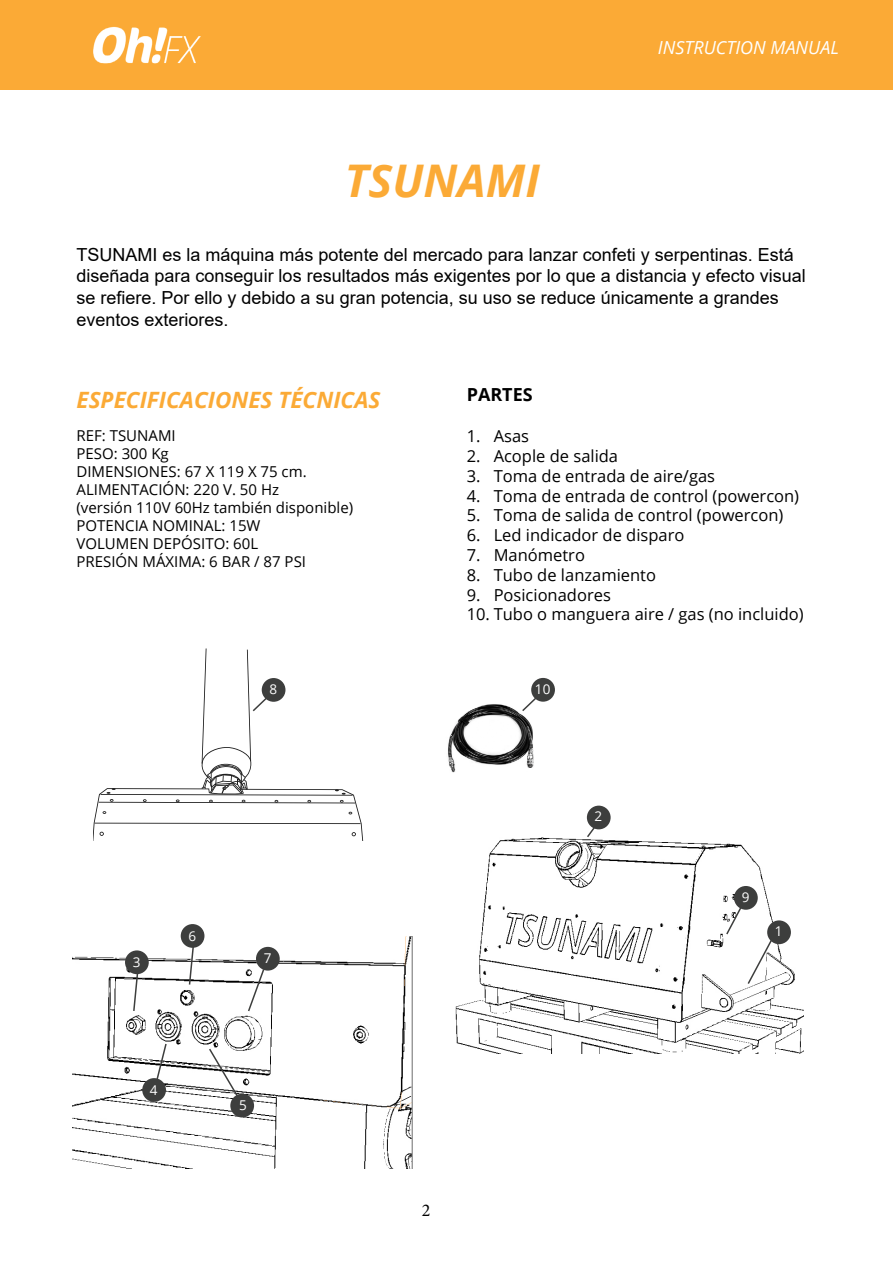
<style>
.page{position:relative;width:893px;height:1263px;background:#fff}
.page>*{position:absolute;margin:0;border:0;box-sizing:border-box;transform-origin:0 0}
.t1{font:italic 700 45px "Open Sans";color:#fbaa36}
.t2{font:italic 700 22.5px "Open Sans";color:#fbaa36}
.t3{font:18px/21.6px "Arial";color:#000}
.t4{font:italic 18px "Open Sans";color:#fff}
.t5{font:700 18px "Open Sans";color:#000}
.t6{font:18px "Minion Pro";color:#000}
.t7{font:16.5px "Open Sans";color:#000}
.t8{font:15px/18px "Open Sans";color:#000}
.t9{font:13.5px "Open Sans";color:#fff}
</style>
<div class="page">
<div style="left:0;top:0;width:893px;height:89px;background:#fbaa36"></div>
<img style="left:93px;top:26px;width:108px;height:38px">
<img style="left:455px;top:821px;width:348px;height:232px">
<img style="left:72px;top:937px;width:341px;height:231px">
<div style="left:767px;top:920px;width:24px;height:24px;background:#3d3e3d;border-radius:50%"></div>
<div style="left:587px;top:806px;width:24px;height:23px;background:#3d3e3d;border-radius:50%"></div>
<div style="left:734px;top:886px;width:24px;height:24px;background:#3d3e3d;border-radius:50%"></div>
<div style="left:142px;top:1078px;width:24px;height:24px;background:#3d3e3d;border-radius:50%"></div>
<div style="left:125px;top:950px;width:24px;height:24px;background:#3d3e3d;border-radius:50%"></div>
<div style="left:181px;top:924px;width:23px;height:24px;background:#3d3e3d;border-radius:50%"></div>
<div style="left:256px;top:947px;width:24px;height:23px;background:#3d3e3d;border-radius:50%"></div>
<div style="left:230px;top:1094px;width:24px;height:23px;background:#3d3e3d;border-radius:50%"></div>
<svg style="left:155px;top:1042px;width:13px;height:40px"></svg>
<svg style="left:132px;top:973px;width:7px;height:39px"></svg>
<svg style="left:188px;top:947px;width:7px;height:39px"></svg>
<svg style="left:247px;top:967px;width:19px;height:46px"></svg>
<svg style="left:208px;top:1047px;width:32px;height:52px"></svg>
<svg style="left:585px;top:822px;width:14px;height:17px"></svg>
<svg style="left:93px;top:648px;width:271px;height:193px"></svg>
<svg style="left:725px;top:904px;width:49px;height:81px"></svg>
<img style="left:448px;top:682px;width:86px;height:91px">
<div style="left:531px;top:678px;width:24px;height:24px;background:#3d3e3d;border-radius:50%"></div>
<svg style="left:521px;top:695px;width:18px;height:18px"></svg>
<h1 class="t1" style="left:345px;top:149px;width:197px">TSUNAMI</h1>
<p class="t4" style="left:658px;top:35px;width:183px">INSTRUCTION MANUAL</p>
<p class="t3" style="left:77px;top:244px;width:731px">TSUNAMI es la máquina más potente del mercado para lanzar confeti y serpentinas. Está diseñada para conseguir los resultados más exigentes por lo que a distancia y efecto visual se refiere. Por ello y debido a su gran potencia, su uso se reduce únicamente a grandes eventos exteriores.</p>
<p class="t2" style="left:77px;top:384px;width:305px">ESPECIFICACIONES TÉCNICAS</p>
<p class="t5" style="left:467px;top:381px;width:68px">PARTES</p>
<p class="t7" style="left:467px;top:425px;width:64px">1. Asas</p>
<p class="t7" style="left:467px;top:445px;width:153px">2. Acople de salida</p>
<p class="t7" style="left:467px;top:464px;width:250px">3. Toma de entrada de aire/gas</p>
<p class="t7" style="left:467px;top:484px;width:334px">4. Toma de entrada de control (powercon)</p>
<p class="t7" style="left:467px;top:504px;width:318px">5. Toma de salida de control (powercon)</p>
<p class="t7" style="left:467px;top:524px;width:219px">6. Led indicador de disparo</p>
<p class="t7" style="left:467px;top:544px;width:120px">7. Manómetro</p>
<p class="t7" style="left:467px;top:563px;width:191px">8. Tubo de lanzamiento</p>
<p class="t7" style="left:467px;top:583px;width:146px">9. Posicionadores</p>
<p class="t7" style="left:467px;top:603px;width:339px">10. Tubo o manguera aire / gas (no incluido)</p>
<p class="t8" style="left:77px;top:426px;width:278px">REF: TSUNAMI<br>PESO: 300 Kg<br>DIMENSIONES: 67 X 119 X 75 cm.<br>ALIMENTACIÓN: 220 V. 50 Hz<br>(versión 110V 60Hz también disponible)<br>POTENCIA NOMINAL: 15W<br>VOLUMEN DEPÓSITO: 60L<br>PRESIÓN MÁXIMA: 6 BAR / 87 PSI</p>
<p class="t9" style="left:269px;top:679px;width:9px">8</p>
<p class="t9" style="left:133px;top:953px;width:9px">3</p>
<p class="t9" style="left:188px;top:926px;width:9px">6</p>
<p class="t9" style="left:264px;top:949px;width:9px">7</p>
<p class="t9" style="left:150px;top:1080px;width:9px">4</p>
<p class="t9" style="left:239px;top:1096px;width:9px">5</p>
<p class="t9" style="left:535px;top:679px;width:17px">10</p>
<p class="t9" style="left:595px;top:807px;width:9px">2</p>
<p class="t6" style="left:422px;top:1198px;width:10px">2</p>
<p class="t9" style="left:742px;top:887px;width:9px">9</p>
<p class="t9" style="left:775px;top:922px;width:9px">1</p>
</div>
